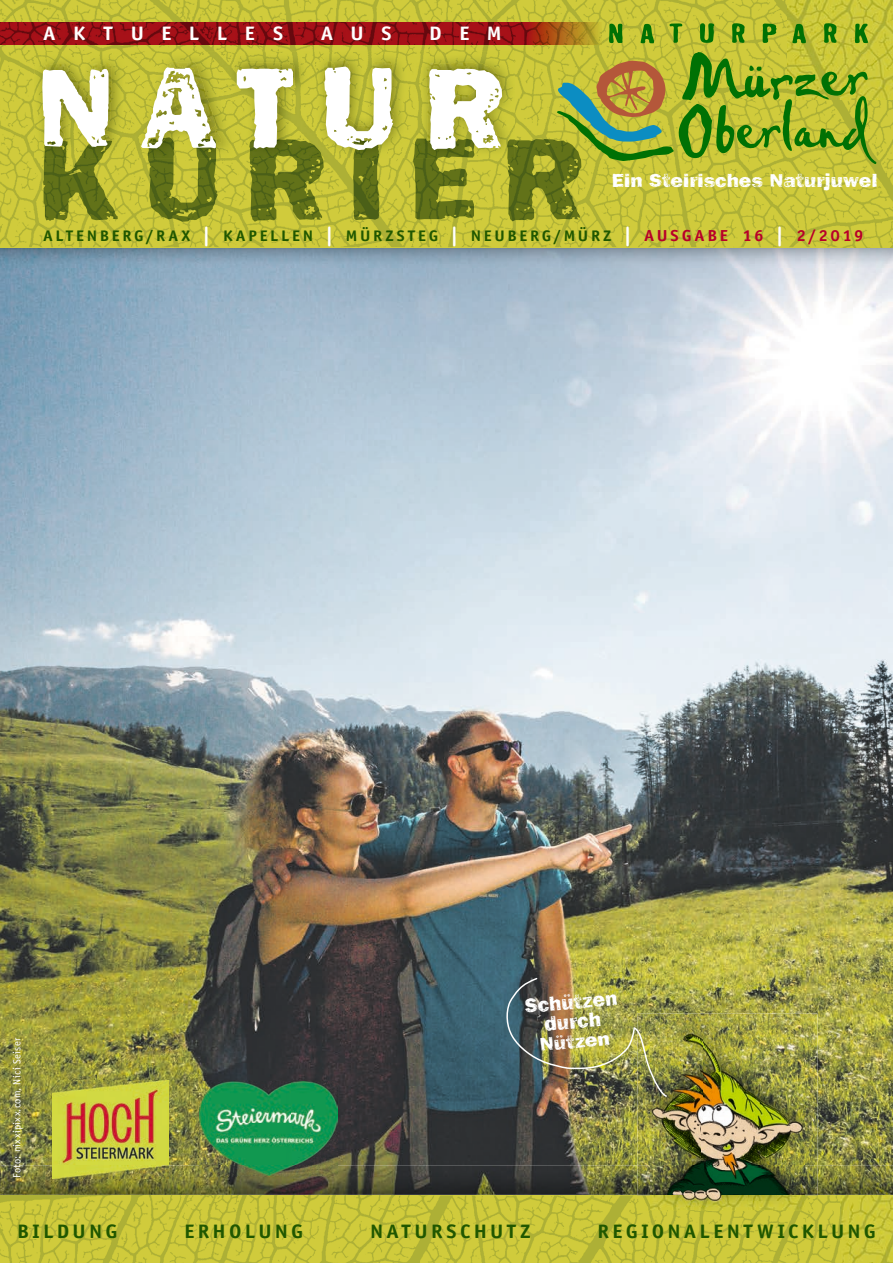
<style>
.page{position:relative;width:893px;height:1263px;background:#fff}
.page>*{position:absolute;margin:0;border:0;box-sizing:border-box;transform-origin:0 0}
.t1{font:118.5px "Frankie";letter-spacing:.195em;color:#fff}
.t2{font:21px/19.5px "Frankie";color:#fff;text-align:center}
.t3{font:700 19.5px "Officina Sans Std";letter-spacing:.155em;color:#205700;scale:1.08 1}
.t4{font:19.5px "Frankie";color:#fff;scale:1.08 1}
.t5{font:700 19.5px "Officina Sans Std";letter-spacing:.835em;color:#fff;scale:1.08 1}
.t6{font:700 15.3px "Officina Sans Std";letter-spacing:.16em;color:#205700;scale:1.08 1}
.t7{font:10.5px "Officina Sans Std";letter-spacing:.025em;color:#fff}
.s1{font-family:"VAG Rounded";font-weight:900;font-size:25.35px;color:#fff}
.s2{font-size:15.9px;color:#b7002a}
</style>
<div class="page">
<img style="left:0;top:247px;width:893px;height:948px">
<img style="left:0;top:0;width:893px;height:99px">
<img style="left:0;top:99px;width:52px;height:148px">
<img style="left:52px;top:222px;width:263px;height:25px">
<img style="left:315px;top:148px;width:578px;height:99px">
<img style="left:515px;top:99px;width:378px;height:49px">
<img style="left:0;top:23px;width:602px;height:21px">
<svg style="left:0;top:1195px;width:893px;height:68px;background:#c6c339"></svg>
<img style="left:637px;top:1013px;width:180px;height:198px">
<img style="left:650px;top:1030px;width:155px;height:179px">
<img style="left:43px;top:158px;width:323px;height:64px">
<img style="left:366px;top:139px;width:215px;height:82px">
<img style="left:34px;top:52px;width:481px;height:106px">
<img style="left:44px;top:137px;width:471px;height:21px">
<img style="left:111px;top:64px;width:315px;height:38px">
<img style="left:111px;top:124px;width:315px;height:15px">
<img style="left:323px;top:60px;width:71px;height:83px">
<img style="left:354px;top:138px;width:24px;height:6px">
<img style="left:144px;top:61px;width:77px;height:82px">
<img style="left:148px;top:138px;width:68px;height:5px">
<img style="left:426px;top:62px;width:75px;height:80px">
<img style="left:429px;top:139px;width:24px;height:5px">
<img style="left:237px;top:62px;width:57px;height:79px">
<img style="left:254px;top:140px;width:22px;height:3px">
<img style="left:43px;top:63px;width:68px;height:78px">
<img style="left:175px;top:71px;width:310px;height:65px">
<svg style="left:608px;top:23px;width:15px;height:20px"></svg>
<svg style="left:640px;top:24px;width:15px;height:20px"></svg>
<svg style="left:669px;top:23px;width:14px;height:20px"></svg>
<svg style="left:700px;top:22px;width:14px;height:21px"></svg>
<svg style="left:731px;top:23px;width:14px;height:20px"></svg>
<svg style="left:762px;top:23px;width:15px;height:20px"></svg>
<svg style="left:792px;top:24px;width:15px;height:20px"></svg>
<svg style="left:823px;top:23px;width:14px;height:20px"></svg>
<svg style="left:855px;top:23px;width:13px;height:21px"></svg>
<svg style="left:555px;top:51px;width:322px;height:116px;background:#9aac35"></svg>
<img style="left:505px;top:976px;width:163px;height:122px">
<img style="left:52px;top:1080px;width:116px;height:98px">
<img style="left:200px;top:1081px;width:137px;height:94px">
<p class="t5" style="left:43px;top:21px;width:224px">AKTUELLES</p>
<p class="t5" style="left:321px;top:21px;width:67px">AUS</p>
<p class="t5" style="left:429px;top:21px;width:69px">DEM</p>
<h1 class="t1" style="left:34px;top:38px;width:472px">NATUR</h1>
<p class="t4" style="left:612px;top:169px;width:248px">Ein Steirisches Naturjuwel</p>
<p class="t6" style="left:43px;top:226px;width:761px">ALTENBERG/RAX <span class="s1">|</span> KAPELLEN <span class="s1">|</span> MÜRZSTEG <span class="s1">|</span> NEUBERG/MÜRZ <span class="s1">|</span> <span class="s2">AUSGABE 16</span> <span class="s1">|</span> <span class="s2">2/2019</span></p>
<p class="t7" style="left:11px;top:1178px;width:142px;rotate:-90deg">Foto: nixxipixx.com, Nici Seiser</p>
<h2 class="t2" style="left:523px;top:996px;width:95px;rotate:-5deg">Schützen durch</h2>
<p class="t4" style="left:538px;top:1033px;width:67px;rotate:-5deg">Nützen</p>
<p class="t3" style="left:17px;top:1219px;width:95px">BILDUNG</p>
<p class="t3" style="left:184px;top:1219px;width:112px">ERHOLUNG</p>
<p class="t3" style="left:370px;top:1219px;width:150px">NATURSCHUTZ</p>
<p class="t3" style="left:597px;top:1219px;width:259px">REGIONALENTWICKLUNG</p>
</div>
